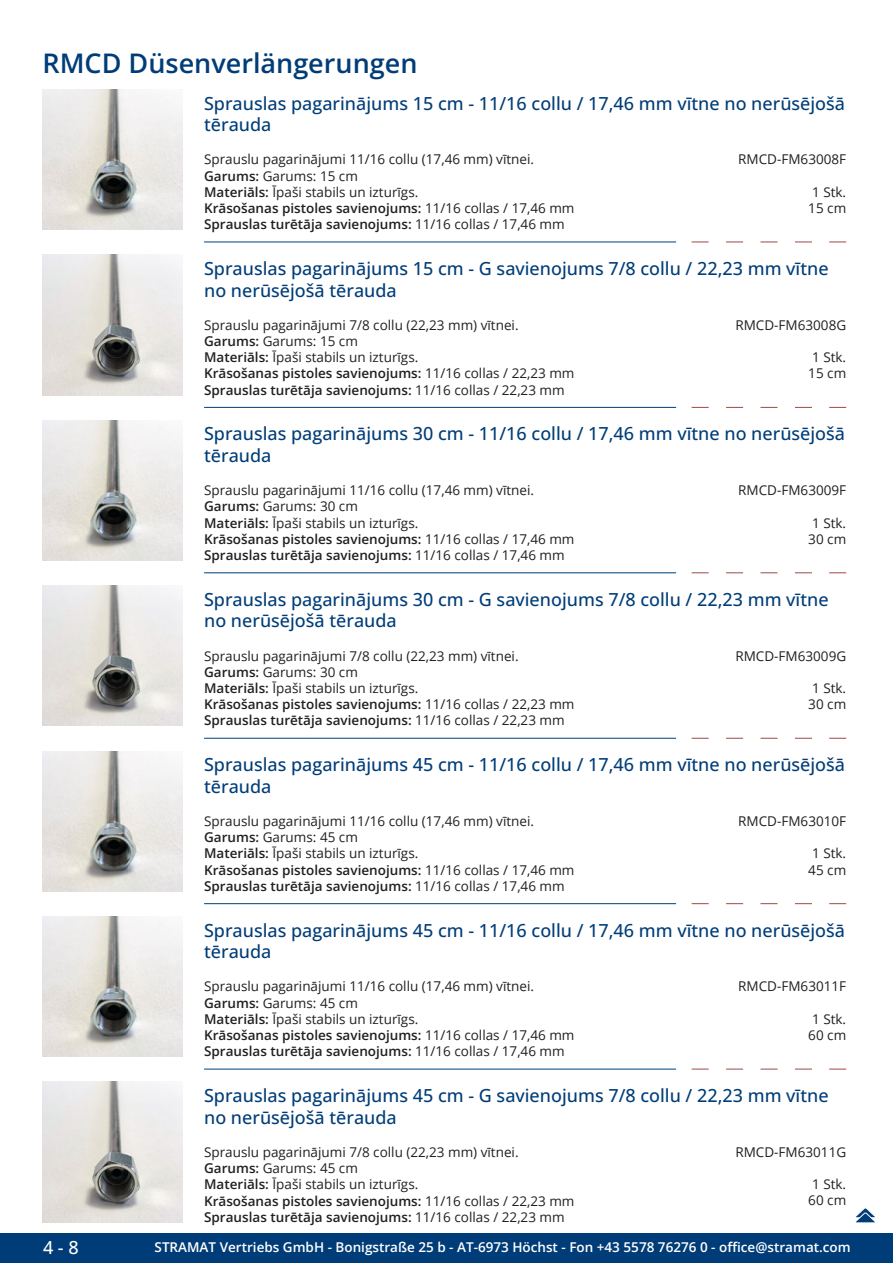
<style>
.page{position:relative;width:893px;height:1263px;background:#fff}
.page>*{position:absolute;margin:0;border:0;box-sizing:border-box;transform-origin:0 0}
.GruppeName{font:600 27px "Open Sans";color:#003d78}
.ArtikelName{font:500 18px/21.6px "Open Sans";color:#003d78}
.t1{font:500 18px "Open Sans";color:#fff}
.Beschreibung{font:13.5px/16.2px "Open Sans";color:#231f20}
.ArtikelNummer{font:13.5px "Open Sans";color:#231f20}
.t2{font:600 13.5px "Open Sans";color:#fff}
.s1{font-weight:600}
</style>
<div class="page">
<div style="left:0;top:1233px;width:893px;height:30px;background:#003d78"></div>
<img style="left:43px;top:89px;width:140px;height:141px">
<img style="left:43px;top:255px;width:140px;height:140px">
<svg style="left:692px;top:242px;width:17px;height:1px"></svg>
<svg style="left:726px;top:242px;width:17px;height:1px"></svg>
<svg style="left:760px;top:242px;width:17px;height:1px"></svg>
<svg style="left:795px;top:242px;width:17px;height:1px"></svg>
<svg style="left:829px;top:242px;width:17px;height:1px"></svg>
<hr style="left:204px;top:242px;width:472px;height:1px;background:#003d78">
<img style="left:43px;top:420px;width:140px;height:140px">
<svg style="left:692px;top:407px;width:17px;height:1px"></svg>
<svg style="left:726px;top:407px;width:17px;height:1px"></svg>
<svg style="left:760px;top:407px;width:17px;height:1px"></svg>
<svg style="left:795px;top:407px;width:17px;height:1px"></svg>
<svg style="left:829px;top:407px;width:17px;height:1px"></svg>
<hr style="left:204px;top:407px;width:472px;height:1px;background:#003d78">
<img style="left:43px;top:586px;width:140px;height:140px">
<svg style="left:692px;top:572px;width:17px;height:1px"></svg>
<svg style="left:726px;top:572px;width:17px;height:1px"></svg>
<svg style="left:760px;top:572px;width:17px;height:1px"></svg>
<svg style="left:795px;top:572px;width:17px;height:1px"></svg>
<svg style="left:829px;top:572px;width:17px;height:1px"></svg>
<hr style="left:204px;top:572px;width:472px;height:1px;background:#003d78">
<img style="left:43px;top:751px;width:140px;height:140px">
<svg style="left:692px;top:738px;width:17px;height:1px"></svg>
<svg style="left:726px;top:738px;width:17px;height:1px"></svg>
<svg style="left:760px;top:738px;width:17px;height:1px"></svg>
<svg style="left:795px;top:738px;width:17px;height:1px"></svg>
<svg style="left:829px;top:738px;width:17px;height:1px"></svg>
<hr style="left:204px;top:738px;width:472px;height:1px;background:#003d78">
<img style="left:43px;top:916px;width:140px;height:141px">
<svg style="left:692px;top:903px;width:17px;height:1px"></svg>
<svg style="left:726px;top:903px;width:17px;height:1px"></svg>
<svg style="left:760px;top:903px;width:17px;height:1px"></svg>
<svg style="left:795px;top:903px;width:17px;height:1px"></svg>
<svg style="left:829px;top:903px;width:17px;height:1px"></svg>
<hr style="left:204px;top:903px;width:472px;height:1px;background:#003d78">
<img style="left:43px;top:1082px;width:140px;height:140px">
<svg style="left:692px;top:1069px;width:17px;height:1px"></svg>
<svg style="left:726px;top:1069px;width:17px;height:1px"></svg>
<svg style="left:760px;top:1069px;width:17px;height:1px"></svg>
<svg style="left:795px;top:1069px;width:17px;height:1px"></svg>
<svg style="left:829px;top:1069px;width:17px;height:1px"></svg>
<hr style="left:204px;top:1069px;width:472px;height:1px;background:#003d78">
<svg style="left:855px;top:1208px;width:21px;height:15px"></svg>
<p class="GruppeName" style="left:43px;top:44px;width:376px">RMCD Düsenverlängerungen</p>
<p class="ArtikelName" style="left:204px;top:92px;width:642px">Sprauslas pagarinājums 15 cm - 11/16 collu / 17,46 mm vītne no nerūsējošā tērauda</p>
<p class="Beschreibung" style="left:204px;top:151px;width:372px">Sprauslu pagarinājumi 11/16 collu (17,46 mm) vītnei.<br><span class="s1">Garums:</span> Garums: 15 cm<br><span class="s1">Materiāls:</span> Īpaši stabils un izturīgs.<br><span class="s1">Krāsošanas pistoles savienojums:</span> 11/16 collas / 17,46 mm <span class="s1">Sprauslas turētāja savienojums:</span> 11/16 collas / 17,46 mm</p>
<p class="ArtikelNummer" style="left:738px;top:150px;width:109px">RMCD-FM63008F</p>
<p class="ArtikelNummer" style="left:812px;top:182px;width:36px">1 Stk.</p>
<p class="ArtikelNummer" style="left:808px;top:199px;width:39px">15 cm</p>
<p class="ArtikelName" style="left:204px;top:257px;width:626px">Sprauslas pagarinājums 15 cm - G savienojums 7/8 collu / 22,23 mm vītne no nerūsējošā tērauda</p>
<p class="Beschreibung" style="left:204px;top:316px;width:372px">Sprauslu pagarinājumi 7/8 collu (22,23 mm) vītnei.<br><span class="s1">Garums:</span> Garums: 15 cm<br><span class="s1">Materiāls:</span> Īpaši stabils un izturīgs.<br><span class="s1">Krāsošanas pistoles savienojums:</span> 11/16 collas / 22,23 mm <span class="s1">Sprauslas turētāja savienojums:</span> 11/16 collas / 22,23 mm</p>
<p class="ArtikelNummer" style="left:735px;top:315px;width:112px">RMCD-FM63008G</p>
<p class="ArtikelNummer" style="left:812px;top:348px;width:36px">1 Stk.</p>
<p class="ArtikelNummer" style="left:808px;top:364px;width:39px">15 cm</p>
<p class="ArtikelName" style="left:204px;top:423px;width:642px">Sprauslas pagarinājums 30 cm - 11/16 collu / 17,46 mm vītne no nerūsējošā tērauda</p>
<p class="Beschreibung" style="left:204px;top:482px;width:372px">Sprauslu pagarinājumi 11/16 collu (17,46 mm) vītnei.<br><span class="s1">Garums:</span> Garums: 30 cm<br><span class="s1">Materiāls:</span> Īpaši stabils un izturīgs.<br><span class="s1">Krāsošanas pistoles savienojums:</span> 11/16 collas / 17,46 mm <span class="s1">Sprauslas turētāja savienojums:</span> 11/16 collas / 17,46 mm</p>
<p class="ArtikelNummer" style="left:738px;top:481px;width:109px">RMCD-FM63009F</p>
<p class="ArtikelNummer" style="left:812px;top:513px;width:36px">1 Stk.</p>
<p class="ArtikelNummer" style="left:808px;top:529px;width:39px">30 cm</p>
<p class="ArtikelName" style="left:204px;top:588px;width:626px">Sprauslas pagarinājums 30 cm - G savienojums 7/8 collu / 22,23 mm vītne no nerūsējošā tērauda</p>
<p class="Beschreibung" style="left:204px;top:647px;width:372px">Sprauslu pagarinājumi 7/8 collu (22,23 mm) vītnei.<br><span class="s1">Garums:</span> Garums: 30 cm<br><span class="s1">Materiāls:</span> Īpaši stabils un izturīgs.<br><span class="s1">Krāsošanas pistoles savienojums:</span> 11/16 collas / 22,23 mm <span class="s1">Sprauslas turētāja savienojums:</span> 11/16 collas / 22,23 mm</p>
<p class="ArtikelNummer" style="left:735px;top:646px;width:112px">RMCD-FM63009G</p>
<p class="ArtikelNummer" style="left:812px;top:679px;width:36px">1 Stk.</p>
<p class="ArtikelNummer" style="left:808px;top:695px;width:39px">30 cm</p>
<p class="ArtikelName" style="left:204px;top:753px;width:642px">Sprauslas pagarinājums 45 cm - 11/16 collu / 17,46 mm vītne no nerūsējošā tērauda</p>
<p class="Beschreibung" style="left:204px;top:813px;width:372px">Sprauslu pagarinājumi 11/16 collu (17,46 mm) vītnei.<br><span class="s1">Garums:</span> Garums: 45 cm<br><span class="s1">Materiāls:</span> Īpaši stabils un izturīgs.<br><span class="s1">Krāsošanas pistoles savienojums:</span> 11/16 collas / 17,46 mm <span class="s1">Sprauslas turētāja savienojums:</span> 11/16 collas / 17,46 mm</p>
<p class="ArtikelNummer" style="left:738px;top:812px;width:109px">RMCD-FM63010F</p>
<p class="ArtikelNummer" style="left:812px;top:844px;width:36px">1 Stk.</p>
<p class="ArtikelNummer" style="left:808px;top:860px;width:39px">45 cm</p>
<p class="ArtikelName" style="left:204px;top:919px;width:642px">Sprauslas pagarinājums 45 cm - 11/16 collu / 17,46 mm vītne no nerūsējošā tērauda</p>
<p class="Beschreibung" style="left:204px;top:978px;width:372px">Sprauslu pagarinājumi 11/16 collu (17,46 mm) vītnei.<br><span class="s1">Garums:</span> Garums: 45 cm<br><span class="s1">Materiāls:</span> Īpaši stabils un izturīgs.<br><span class="s1">Krāsošanas pistoles savienojums:</span> 11/16 collas / 17,46 mm <span class="s1">Sprauslas turētāja savienojums:</span> 11/16 collas / 17,46 mm</p>
<p class="ArtikelNummer" style="left:738px;top:977px;width:109px">RMCD-FM63011F</p>
<p class="ArtikelNummer" style="left:812px;top:1009px;width:36px">1 Stk.</p>
<p class="ArtikelNummer" style="left:808px;top:1026px;width:39px">60 cm</p>
<p class="ArtikelName" style="left:204px;top:1084px;width:626px">Sprauslas pagarinājums 45 cm - G savienojums 7/8 collu / 22,23 mm vītne no nerūsējošā tērauda</p>
<p class="Beschreibung" style="left:204px;top:1143px;width:372px">Sprauslu pagarinājumi 7/8 collu (22,23 mm) vītnei.<br><span class="s1">Garums:</span> Garums: 45 cm<br><span class="s1">Materiāls:</span> Īpaši stabils un izturīgs.<br><span class="s1">Krāsošanas pistoles savienojums:</span> 11/16 collas / 22,23 mm <span class="s1">Sprauslas turētāja savienojums:</span> 11/16 collas / 22,23 mm</p>
<p class="ArtikelNummer" style="left:735px;top:1142px;width:112px">RMCD-FM63011G</p>
<p class="ArtikelNummer" style="left:812px;top:1175px;width:36px">1 Stk.</p>
<p class="ArtikelNummer" style="left:808px;top:1191px;width:39px">60 cm</p>
<h2 class="t1" style="left:43px;top:1234px;width:37px">4 - 8</h2>
<p class="t2" style="left:155px;top:1238px;width:698px">STRAMAT Vertriebs GmbH - Bonigstraße 25 b - AT-6973 Höchst - Fon +43 5578 76276 0 - office@stramat.com</p>
</div>
